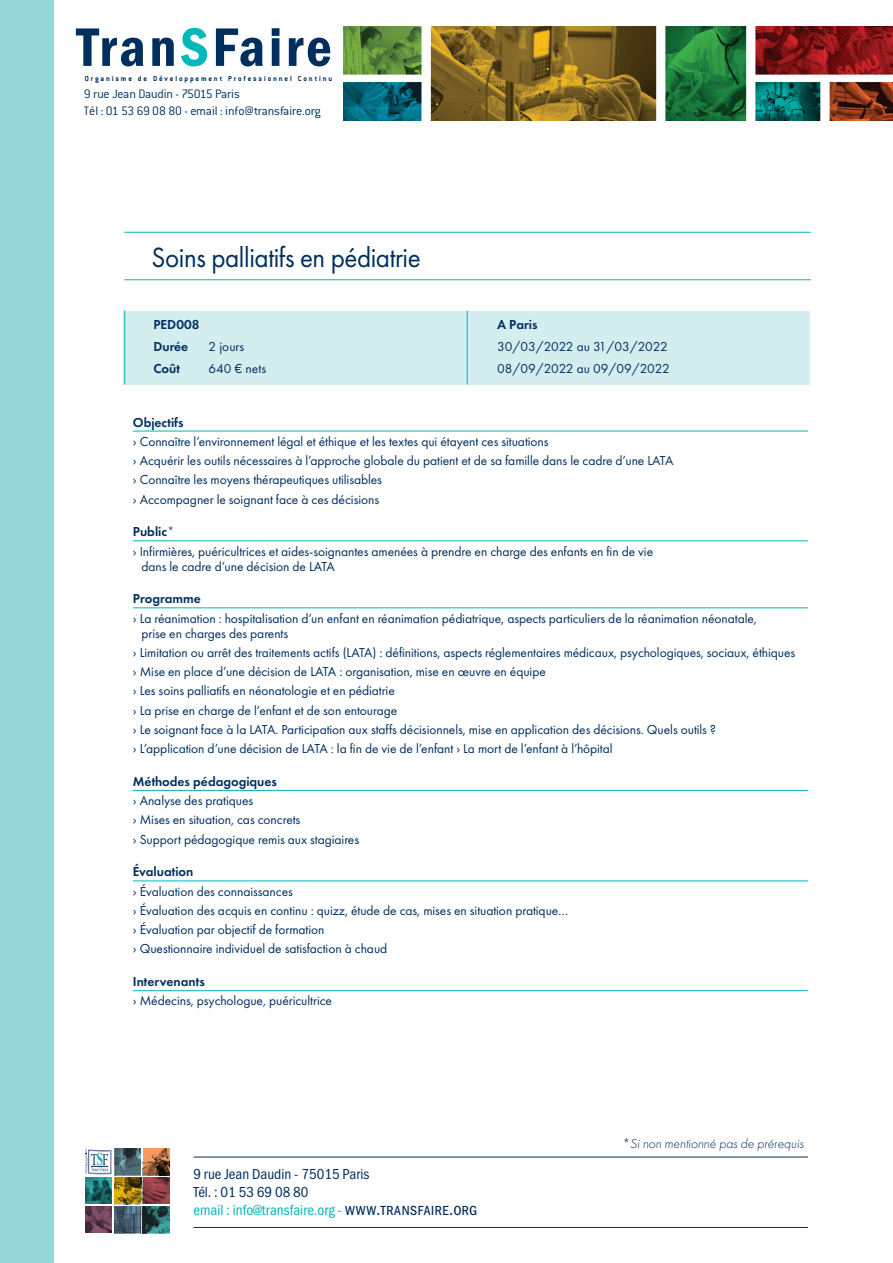
<style>
.page{position:relative;width:893px;height:1263px;background:#fff}
.page>*{position:absolute;margin:0;border:0;box-sizing:border-box;transform-origin:0 0}
.t1{font:56.1px "Franklin Gothic LT Pro Cn Dm";letter-spacing:.065em;color:#002e5e}
.t2{font:28.95px "Futura PT";letter-spacing:-.015em;color:#002e5e;scale:.93 1}
.t3{font:700 18px "Times New Roman";color:#00b7b9;scale:.63 1}
.t4{font:15px/18px "Franklin Gothic URW Cond";color:#002e5e}
.t5{font:13.5px/19.2px "Futura PT";letter-spacing:-.005em;color:#002e5e}
.t6{font:600 13.5px/22px "Futura PT";color:#002e5e}
.t7{font:300 13.5px/16.5px "Conduit ITC";letter-spacing:-.015em;color:#002e5e}
.t8{font:italic 300 13.5px "Futura PT";letter-spacing:-.005em;color:#002e5e}
.t9{font:700 7.8px "Conduit ITC";letter-spacing:.24em;color:#002e5e}
.s1{color:#00b7b9}
.s2{font-weight:600}
.s3{font-weight:300}
.s4{color:#fff}
.s5{font-size:18px}
.s6{font-style:normal}
</style>
<div class="page">
<svg style="left:143px;top:1148px;width:26px;height:27px"></svg>
<svg style="left:114px;top:1177px;width:27px;height:27px"></svg>
<svg style="left:115px;top:1149px;width:25px;height:26px"></svg>
<svg style="left:85px;top:1177px;width:27px;height:27px"></svg>
<svg style="left:143px;top:1177px;width:26px;height:27px"></svg>
<svg style="left:85px;top:1149px;width:27px;height:25px"></svg>
<svg style="left:85px;top:1206px;width:27px;height:27px"></svg>
<svg style="left:115px;top:1206px;width:26px;height:27px"></svg>
<svg style="left:143px;top:1206px;width:26px;height:27px"></svg>
<hr style="left:193px;top:1157px;width:615px;height:1px;background:#002e5e">
<hr style="left:193px;top:1227px;width:615px;height:1px;background:#002e5e">
<div style="left:0;top:0;width:53px;height:1263px;background:#97d6d8"></div>
<hr style="left:124px;top:232px;width:687px;height:1px;background:#00b7b9">
<hr style="left:124px;top:279px;width:687px;height:1px;background:#00b3ac">
<div style="left:124px;top:311px;width:686px;height:74px;background:#d4edee"></div>
<hr style="left:467px;top:311px;width:1px;height:74px;background:#00b7b9">
<hr style="left:124px;top:311px;width:1px;height:74px;background:#00b7b9">
<img style="left:344px;top:26px;width:549px;height:95px">
<hr style="left:133px;top:431px;width:675px;height:1px;background:#00b7b9">
<hr style="left:133px;top:541px;width:675px;height:1px;background:#00b7b9">
<hr style="left:133px;top:608px;width:675px;height:1px;background:#00b7b9">
<hr style="left:133px;top:790px;width:675px;height:1px;background:#00b7b9">
<hr style="left:133px;top:881px;width:675px;height:1px;background:#00b7b9">
<hr style="left:133px;top:990px;width:675px;height:1px;background:#00b7b9">
<h1 class="t1" style="left:77px;top:15px;width:257px">Tran<span class="s1">S</span>Faire</h1>
<p class="t9" style="left:85px;top:74px;width:249px">Organisme de Développement Professionnel Continu</p>
<p class="t7" style="left:84px;top:86px;width:238px">9 rue Jean Daudin - 75015 Paris<br>Tél : 01 53 69 08 80 - email : info@transfaire.org</p>
<h2 class="t2" style="left:152px;top:240px;width:291px">Soins palliatifs en pédiatrie</h2>
<p class="t6" style="left:153px;top:314px;width:47px">PED008<br>Durée</p>
<p class="t5" style="left:209px;top:337px;width:37px">2 jours</p>
<p class="t6" style="left:153px;top:358px;width:28px">Coût</p>
<p class="t5" style="left:209px;top:359px;width:59px">640 € nets</p>
<p class="t6" style="left:497px;top:314px;width:42px">A Paris</p>
<p class="t5" style="left:497px;top:336px;width:174px;line-height:22px">30/03/2022 au 31/03/2022<br>08/09/2022 au 09/09/2022</p>
<p class="t6" style="left:133px;top:411px;width:52px">Objectifs</p>
<p class="t5" style="left:133px;top:432px;width:542px">› Connaître l’environnement légal et éthique et les textes qui étayent ces situations<br>› Acquérir les outils nécessaires à l’approche globale du patient et de sa famille dans le cadre d’une LATA › Connaître les moyens thérapeutiques utilisables<br>› Accompagner le soignant face à ces décisions</p>
<p class="t5" style="left:133px;top:522px;width:522px"><span class="s2">Public</span><span class="s3">*<br></span>› Infirmières, puéricultrices et aides-soignantes amenées à prendre en charge des enfants en fin de vie</p>
<p class="t5" style="left:141px;top:556px;width:195px">dans le cadre d’une décision de LATA</p>
<p class="t6" style="left:133px;top:588px;width:70px">Programme</p>
<p class="t5" style="left:141px;top:611px;width:617px;line-height:15px;text-indent:-9px">› La réanimation : hospitalisation d’un enfant en réanimation pédiatrique, aspects particuliers de la réanimation néonatale, prise en charges des parents</p>
<p class="t5" style="left:133px;top:643px;width:664px">› Limitation ou arrêt des traitements actifs (LATA) : définitions, aspects réglementaires médicaux, psychologiques, sociaux, éthiques › Mise en place d’une décision de LATA : organisation, mise en œuvre en équipe<br>› Les soins palliatifs en néonatologie et en pédiatrie<br>› La prise en charge de l’enfant et de son entourage<br>› Le soignant face à la LATA. Participation aux staffs décisionnels, mise en application des décisions. Quels outils ?<br>› L’application d’une décision de LATA : la fin de vie de l’enfant › La mort de l’enfant à l’hôpital</p>
<p class="t6" style="left:133px;top:770px;width:146px">Méthodes pédagogiques</p>
<p class="t5" style="left:133px;top:791px;width:228px">› Analyse des pratiques<br>› Mises en situation, cas concrets<br>› Support pédagogique remis aux stagiaires</p>
<p class="t6" style="left:133px;top:861px;width:62px">Évaluation</p>
<p class="t5" style="left:133px;top:881px;width:437px">› Évaluation des connaissances<br>› Évaluation des acquis en continu : quizz, étude de cas, mises en situation pratique… › Évaluation par objectif de formation<br>› Questionnaire individuel de satisfaction à chaud</p>
<p class="t6" style="left:133px;top:970px;width:73px">Intervenants</p>
<p class="t5" style="left:133px;top:991px;width:201px">› Médecins, psychologue, puéricultrice</p>
<h3 class="t3" style="left:97px;top:1147px;width:12px">S</h3>
<p class="t4" style="left:193px;top:1163px;width:286px">9 rue Jean Daudin - 75015 Paris<br>Tél. : 01 53 69 08 80 <span class="s4">99<br></span><span class="s1">email : info@transfaire.org -</span> <span class="s5">www.transfaire.org</span></p>
<p class="t8" style="left:623px;top:1136px;width:182px"><span class="s6">*</span>Si non mentionné pas de prérequis</p>
</div>
